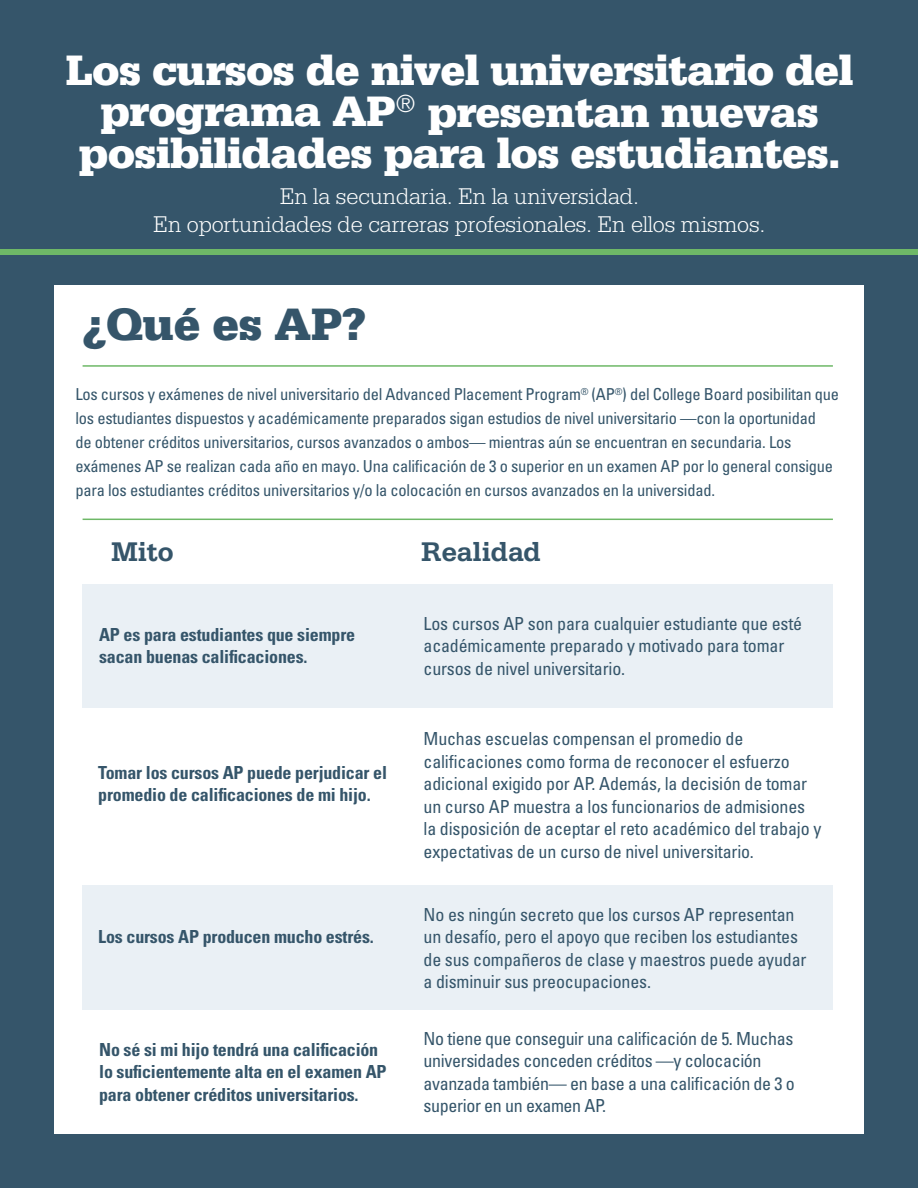
<style>
.page{position:relative;width:918px;height:1188px;background:#35556a}
.page>*{position:absolute;margin:0;border:0;box-sizing:border-box;transform-origin:0 0}
.t1{font:900 48px "Serifa Std";letter-spacing:-.015em;color:#35556a}
.t2{font:900 45px/42px "Serifa Std";letter-spacing:-.02em;color:#fff;text-align:center}
.t3{font:700 28.5px "Serifa Std";letter-spacing:-.01em;color:#35556a}
.t4{font:300 24px/28.5px "Serifa Std";letter-spacing:-.01em;color:#fff;text-align:center}
.t5{font:condensed 18px/22.5px "Univers LT Std";letter-spacing:-.01em;color:#35556a}
.t6{font:700 condensed 18px/22.5px "Univers LT Std";letter-spacing:-.01em;color:#35556a}
.t7{font:condensed 16.5px/24px "Univers LT Std";letter-spacing:-.015em;color:#35556a}
</style>
<div class="page">
<div style="left:0;top:250px;width:918px;height:5px;background:#6eb867"></div>
<div style="left:54px;top:285px;width:810px;height:849px;background:#fff"></div>
<hr style="left:83px;top:365px;width:750px;height:2px;background:#6eb867">
<hr style="left:83px;top:519px;width:750px;height:1px;background:#6eb867">
<div style="left:83px;top:584px;width:750px;height:124px;background:#eaf0f5"></div>
<div style="left:83px;top:885px;width:750px;height:124px;background:#eaf0f5"></div>
<h2 class="t2" style="left:66px;top:49px;width:789px">Los cursos de nivel universitario del programa AP<sup>®</sup> presentan nuevas posibilidades para los estudiantes.</h2>
<h3 class="t4" style="left:154px;top:182px;width:613px">En la secundaria. En la universidad.<br>En oportunidades de carreras profesionales. En ellos mismos.</h3>
<h1 class="t1" style="left:83px;top:296px;width:285px">¿Qué es AP?</h1>
<p class="t7" style="left:75px;top:382px;width:765px">Los cursos y exámenes de nivel universitario del Advanced Placement Program<sup>®</sup> (AP<sup>®</sup>) del College Board posibilitan que los estudiantes dispuestos y académicamente preparados sigan estudios de nivel universitario —con la oportunidad<br>de obtener créditos universitarios, cursos avanzados o ambos— mientras aún se encuentran en secundaria. Los exámenes AP se realizan cada año en mayo. Una calificación de 3 o superior en un examen AP por lo general consigue para los estudiantes créditos universitarios y/o la colocación en cursos avanzados en la universidad.</p>
<h3 class="t3" style="left:111px;top:535px;width:64px">Mito</h3>
<h3 class="t3" style="left:421px;top:535px;width:121px">Realidad</h3>
<p class="t6" style="left:99px;top:623px;width:258px">AP es para estudiantes que siempre sacan buenas calificaciones.</p>
<p class="t5" style="left:424px;top:612px;width:380px">Los cursos AP son para cualquier estudiante que esté académicamente preparado y motivado para tomar cursos de nivel universitario.</p>
<p class="t6" style="left:98px;top:761px;width:290px">Tomar los cursos AP puede perjudicar el promedio de calificaciones de mi hijo.</p>
<p class="t6" style="left:98px;top:925px;width:277px">Los cursos AP producen mucho estrés.</p>
<p class="t5" style="left:424px;top:727px;width:399px">Muchas escuelas compensan el promedio de calificaciones como forma de reconocer el esfuerzo adicional exigido por AP. Además, la decisión de tomar un curso AP muestra a los funcionarios de admisiones la disposición de aceptar el reto académico del trabajo y expectativas de un curso de nivel universitario.</p>
<p class="t5" style="left:424px;top:903px;width:385px">No es ningún secreto que los cursos AP representan un desafío, pero el apoyo que reciben los estudiantes de sus compañeros de clase y maestros puede ayudar a disminuir sus preocupaciones.</p>
<p class="t6" style="left:99px;top:1038px;width:289px">No sé si mi hijo tendrá una calificación lo suficientemente alta en el examen AP para obtener créditos universitarios.</p>
<p class="t5" style="left:424px;top:1027px;width:373px">No tiene que conseguir una calificación de 5. Muchas universidades conceden créditos —y colocación avanzada también— en base a una calificación de 3 o superior en un examen AP.</p>
</div>
